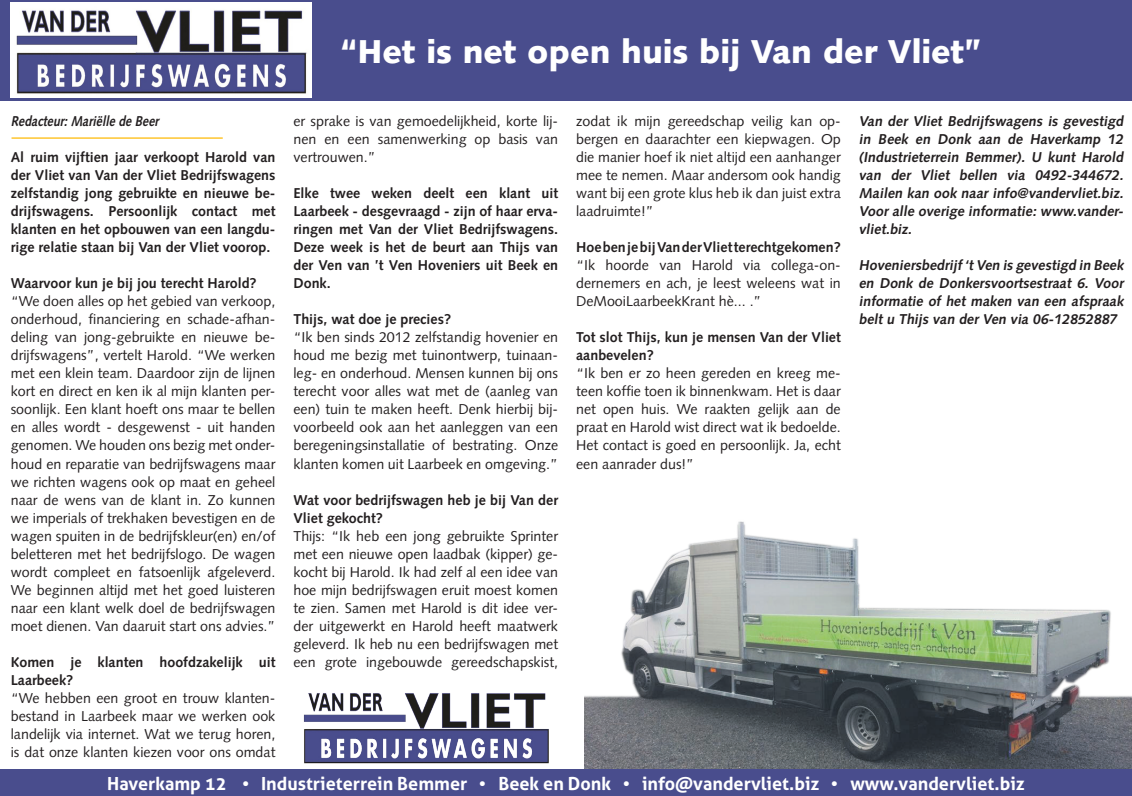
<style>
.page{position:relative;width:1132px;height:796px;background:#fff}
.page>*{position:absolute;margin:0;border:0;box-sizing:border-box;transform-origin:0 0}
.t1{font:900 33px "Syntax LT Std";color:#fff}
.t2{font:700 18px "Aller";color:#fff}
.platte_tekst{font:14.25px/18px "Syntax LT Std";color:#231f20;text-align:justify}
.platte_tekst-2{font:700 14.25px/18px "Syntax LT Std";color:#231f20;text-align:justify}
.platte_tekst-3{font:italic 700 14.25px "Syntax LT Std";color:#231f20;scale:.86 1}
.s1{font-family:"Ubuntu";font-weight:500}
</style>
<div class="page">
<img style="left:584px;top:521px;width:547px;height:247px">
<div style="left:0;top:0;width:1131px;height:100px;background:#494d8d"></div>
<div style="left:0;top:768px;width:1131px;height:27px;background:#494d8d"></div>
<img style="left:11px;top:2px;width:300px;height:95px">
<hr style="left:12px;top:137px;width:211px;height:2px;background:#fec52f">
<img style="left:303px;top:693px;width:246px;height:71px">
<p class="platte_tekst-3" style="left:11px;top:113px;width:177px">Redacteur:Mariëlle de Beer</p>
<p class="platte_tekst-2" style="left:11px;top:148px;width:266px">Al ruim vijftien jaar verkoopt Harold van der Vliet van Van der Vliet Bedrijfswagens zelfstandig jong gebruikte en nieuwe be&shy;drijfswagens. Persoonlijk contact met klanten en het opbouwen van een langdu&shy;rige relatie staan bij Van der Vliet voorop.</p>
<p class="platte_tekst-2" style="left:11px;top:274px;width:247px">Waarvoor kun je bij jou terecht Harold?</p>
<p class="platte_tekst" style="left:11px;top:292px;width:266px">“We doen alles op het gebied van verkoop, onderhoud, financiering en schade-afhan&shy;deling van jong-gebruikte en nieuwe be&shy;drijfswagens”, vertelt Harold. “We werken met een klein team. Daardoor zijn de lijnen kort en direct en ken ik al mijn klanten per&shy;soonlijk. Een klant hoeft ons maar te bellen en alles wordt - desgewenst - uit handen genomen. We houden ons bezig met onder&shy;houd en reparatie van bedrijfswagens maar we richten wagens ook op maat en geheel naar de wens van de klant in. Zo kunnen we imperials of trekhaken bevestigen en de wagen spuiten in de bedrijfskleur(en) en/of beletteren met het bedrijfslogo. De wagen wordt compleet en fatsoenlijk afgeleverd.<br>We beginnen altijd met het goed luisteren naar een klant welk doel de bedrijfswagen moet dienen. Van daaruit start ons advies.”</p>
<p class="platte_tekst-2" style="left:11px;top:652px;width:266px">Komen je klanten hoofdzakelijk uit<br>Laarbeek?</p>
<p class="platte_tekst" style="left:11px;top:688px;width:266px">“We hebben een groot en trouw klanten&shy;bestand in Laarbeek maar we werken ook landelijk via internet. Wat we terug horen, is dat onze klanten kiezen voor ons omdat</p>
<p class="t1" style="left:340px;top:32px;width:642px">“Het is net open huis bij Van der Vliet”</p>
<p class="platte_tekst" style="left:293px;top:112px;width:266px">er sprake is van gemoedelijkheid, korte lij&shy;nen en een samenwerking op basis van vertrouwen.”</p>
<p class="platte_tekst-2" style="left:293px;top:184px;width:266px">Elke twee weken deelt een klant uit Laarbeek - desgevraagd - zijn of haar erva&shy;ringen met Van der Vliet Bedrijfswagens.<br>Deze week is het de beurt aan Thijs van der Ven van ’t Ven Hoveniers uit Beek en Donk.</p>
<p class="platte_tekst-2" style="left:293px;top:310px;width:159px">Thijs, wat doe je precies?</p>
<p class="platte_tekst" style="left:293px;top:328px;width:266px">“Ik ben sinds 2012 zelfstandig hovenier en houd me bezig met tuinontwerp, tuinaan&shy;leg- en onderhoud. Mensen kunnen bij ons terecht voor alles wat met de (aanleg van een) tuin te maken heeft. Denk hierbij bij&shy;voorbeeld ook aan het aanleggen van een beregeningsinstallatie of bestrating. Onze klanten komen uit Laarbeek en omgeving.”</p>
<p class="platte_tekst-2" style="left:293px;top:490px;width:266px">Wat voor bedrijfswagen heb je bij Van der<br>Vliet gekocht?</p>
<p class="platte_tekst" style="left:293px;top:526px;width:266px">Thijs: “Ik heb een jong gebruikte Sprinter met een nieuwe open laadbak (kipper) ge&shy;kocht bij Harold. Ik had zelf al een idee van hoe mijn bedrijfswagen eruit moest komen te zien. Samen met Harold is dit idee ver&shy;der uitgewerkt en Harold heeft maatwerk geleverd. Ik heb nu een bedrijfswagen met een grote ingebouwde gereedschapskist,</p>
<p class="platte_tekst" style="left:576px;top:112px;width:266px">zodat ik mijn gereedschap veilig kan op&shy;bergen en daarachter een kiepwagen. Op die manier hoef ik niet altijd een aanhanger mee te nemen. Maar andersom ook handig want bij een grote klus heb ik dan juist extra laadruimte!”</p>
<p class="platte_tekst-2" style="left:576px;top:238px;width:266px">Hoe ben je bij Van der Vliet terechtgekomen?</p>
<p class="platte_tekst" style="left:576px;top:256px;width:266px">“Ik hoorde van Harold via collega-on&shy;dernemers en ach, je leest weleens wat in DeMooiLaarbeekKrant hè... .”</p>
<p class="platte_tekst-2" style="left:576px;top:328px;width:266px">Tot slot Thijs, kun je mensen Van der Vliet aanbevelen?</p>
<p class="platte_tekst" style="left:576px;top:364px;width:266px">“Ik ben er zo heen gereden en kreeg me&shy;teen koffie toen ik binnenkwam. Het is daar net open huis. We raakten gelijk aan de praat en Harold wist direct wat ik bedoelde.<br>Het contact is goed en persoonlijk. Ja, echt een aanrader dus!”</p>
<p class="platte_tekst-2" style="left:858px;top:112px;width:268px">Van der Vliet Bedrijfswagens is gevestigd in Beek en Donk aan de Haverkamp 12 (Industrieterrein Bemmer). U kunt Harold van der Vliet bellen via 0492-344672.<br>Mailen kan ook naar info@vandervliet.biz.<br>Voor alle overige informatie: www.vander&shy;vliet.biz.</p>
<p class="platte_tekst-2" style="left:858px;top:256px;width:268px">Hoveniersbedrijf ‘t Ven is gevestigd in Beek en Donk de Donkersvoortsestraat 6. Voor informatie of het maken van een afspraak belt u Thijs van der Ven via 06-12852887</p>
<p class="t2" style="left:107px;top:771px;width:918px">Haverkamp 12 <span class="s1">•</span> Industrieterrein Bemmer <span class="s1">•</span> Beek en Donk <span class="s1">•</span> info@vandervliet.biz <span class="s1">•</span> www.vandervliet.biz</p>
</div>
